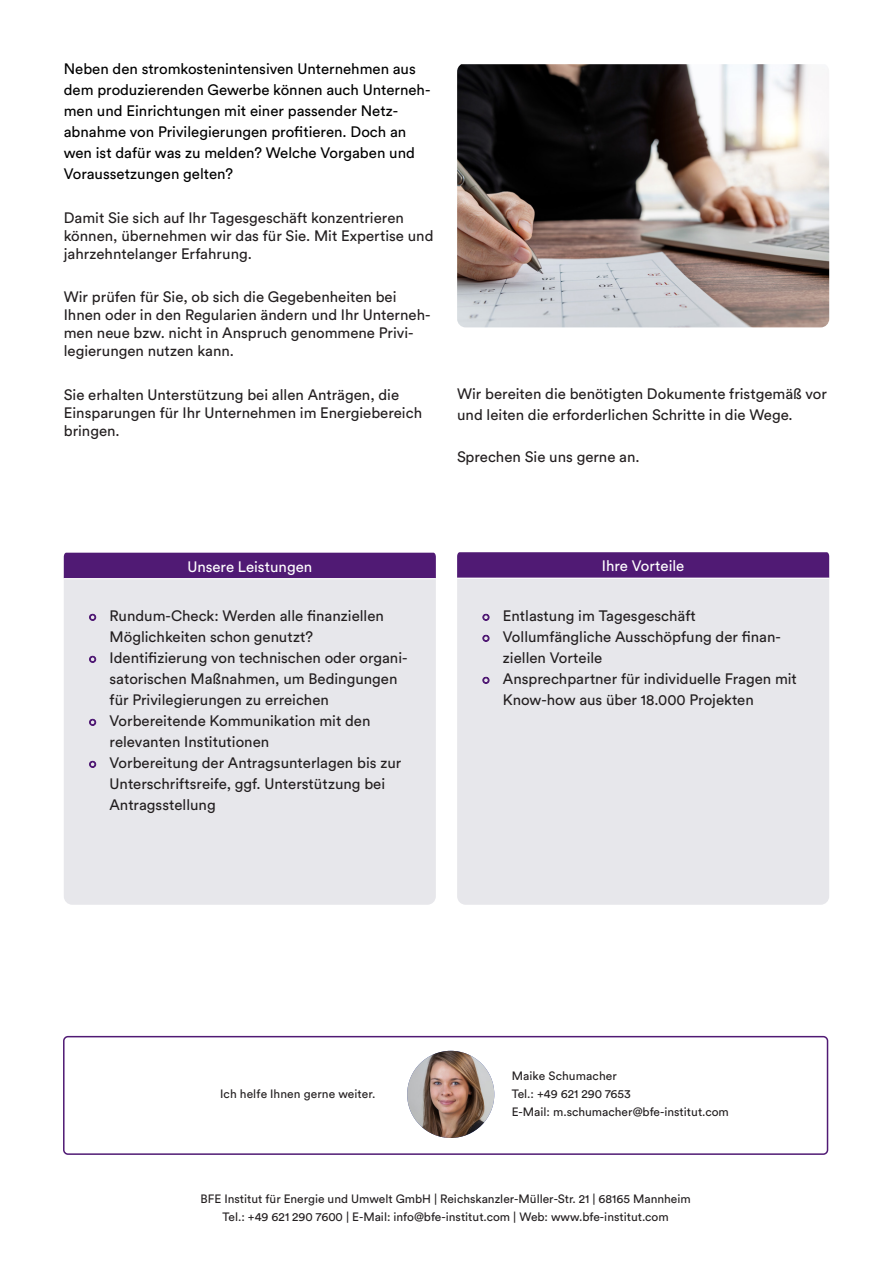
<style>
.page{position:relative;width:893px;height:1263px;background:#fff}
.page>*{position:absolute;margin:0;border:0;box-sizing:border-box;transform-origin:0 0}
.t1{font:15px/21px "Circular Pro";color:#231f20}
.t2{font:15px/21px "Circular Pro";color:#000001}
.t3{font:15px "Circular Pro";color:#fff}
.t4{font:12px/18px "Circular Pro";color:#231f20}
.s1{font-size:8.25px;color:#501a74}
</style>
<div class="page">
<div style="left:63px;top:1036px;width:765px;height:119px;border:2px solid #501a74;border-radius:4px"></div>
<img style="left:407px;top:1051px;width:87px;height:87px;border-radius:44px">
<img style="left:457px;top:64px;width:372px;height:263px">
<div style="left:64px;top:569px;width:372px;height:336px;background:#e7e7eb;border-radius:9px"></div>
<div style="left:64px;top:553px;width:372px;height:25px;background:#501a74"></div>
<hr style="left:64px;top:578px;width:372px;height:1px;background:#fff">
<div style="left:457px;top:568px;width:372px;height:337px;background:#e7e7eb;border-radius:9px"></div>
<svg style="left:457px;top:552px;width:372px;height:26px;background:#541f77"></svg>
<hr style="left:457px;top:578px;width:372px;height:1px;background:#fff">
<p class="t2" style="left:64px;top:58px;width:368px">Neben den stromkostenintensiven Unternehmen aus dem produzierenden Gewerbe können auch Unterneh&shy;men und Einrichtungen mit einer passender Netz&shy;abnahme von Privilegierungen profitieren. Doch an wen ist dafür was zu melden? Welche Vorgaben und Voraussetzungen gelten?</p>
<p class="t1" style="left:64px;top:208px;width:371px;line-height:18px">Damit Sie sich auf Ihr Tagesgeschäft konzentrieren können, übernehmen wir das für Sie. Mit Expertise und jahrzehntelanger Erfahrung.</p>
<p class="t1" style="left:64px;top:288px;width:368px;line-height:18px">Wir prüfen für Sie, ob sich die Gegebenheiten bei Ihnen oder in den Regularien ändern und Ihr Unterneh&shy;men neue bzw. nicht in Anspruch genommene Privi&shy;legierungen nutzen kann.</p>
<p class="t1" style="left:64px;top:385px;width:360px;line-height:18px">Sie erhalten Unterstützung bei allen Anträgen, die<br>Einsparungen für Ihr Unternehmen im Energiebereich bringen.</p>
<p class="t1" style="left:457px;top:383px;width:371px">Wir bereiten die benötigten Dokumente fristgemäß vor und leiten die erforderlichen Schritte in die Wege.</p>
<p class="t1" style="left:457px;top:446px;width:184px">Sprechen Sie uns gerne an.</p>
<p class="t3" style="left:187px;top:556px;width:126px">Unsere Leistungen</p>
<p class="t1" style="left:110px;top:605px;width:276px;text-indent:-20px"><span class="s1">○</span> Rundum-Check: Werden alle finanziellen<br>Möglichkeiten schon genutzt?</p>
<p class="t1" style="left:110px;top:647px;width:299px;text-indent:-20px"><span class="s1">○</span> Identifizierung von technischen oder organi&shy;satorischen Maßnahmen, um Bedingungen für Privilegierungen zu erreichen</p>
<p class="t1" style="left:110px;top:710px;width:262px;text-indent:-20px"><span class="s1">○</span> Vorbereitende Kommunikation mit den relevanten Institutionen</p>
<p class="t1" style="left:110px;top:752px;width:293px;text-indent:-20px"><span class="s1">○</span> Vorbereitung der Antragsunterlagen bis zur<br>Unterschriftsreife, ggf. Unterstützung bei<br>Antragsstellung</p>
<p class="t3" style="left:602px;top:556px;width:84px">Ihre Vorteile</p>
<p class="t1" style="left:483px;top:605px;width:215px"><span class="s1">○</span> Entlastung im Tagesgeschäft</p>
<p class="t1" style="left:503px;top:626px;width:279px;text-indent:-20px"><span class="s1">○</span> Vollumfängliche Ausschöpfung der finan&shy;ziellen Vorteile</p>
<p class="t1" style="left:503px;top:668px;width:295px;text-indent:-20px"><span class="s1">○</span> Ansprechpartner für individuelle Fragen mit<br>Know-how aus über 18.000 Projekten</p>
<p class="t4" style="left:220px;top:1084px;width:157px">Ich helfe Ihnen gerne weiter.</p>
<p class="t4" style="left:512px;top:1066px;width:219px">Maike Schumacher<br>Tel.: +49 621 290 7653<br>E-Mail: m.schumacher@bfe-institut.com</p>
<p class="t4" style="left:201px;top:1189px;width:492px;text-align:center">BFE Institut für Energie und Umwelt GmbH | Reichskanzler-Müller-Str. 21 | 68165 Mannheim<br>Tel.: +49 621 290 7600 | E-Mail: info@bfe-institut.com | Web: www.bfe-institut.com</p>
</div>
